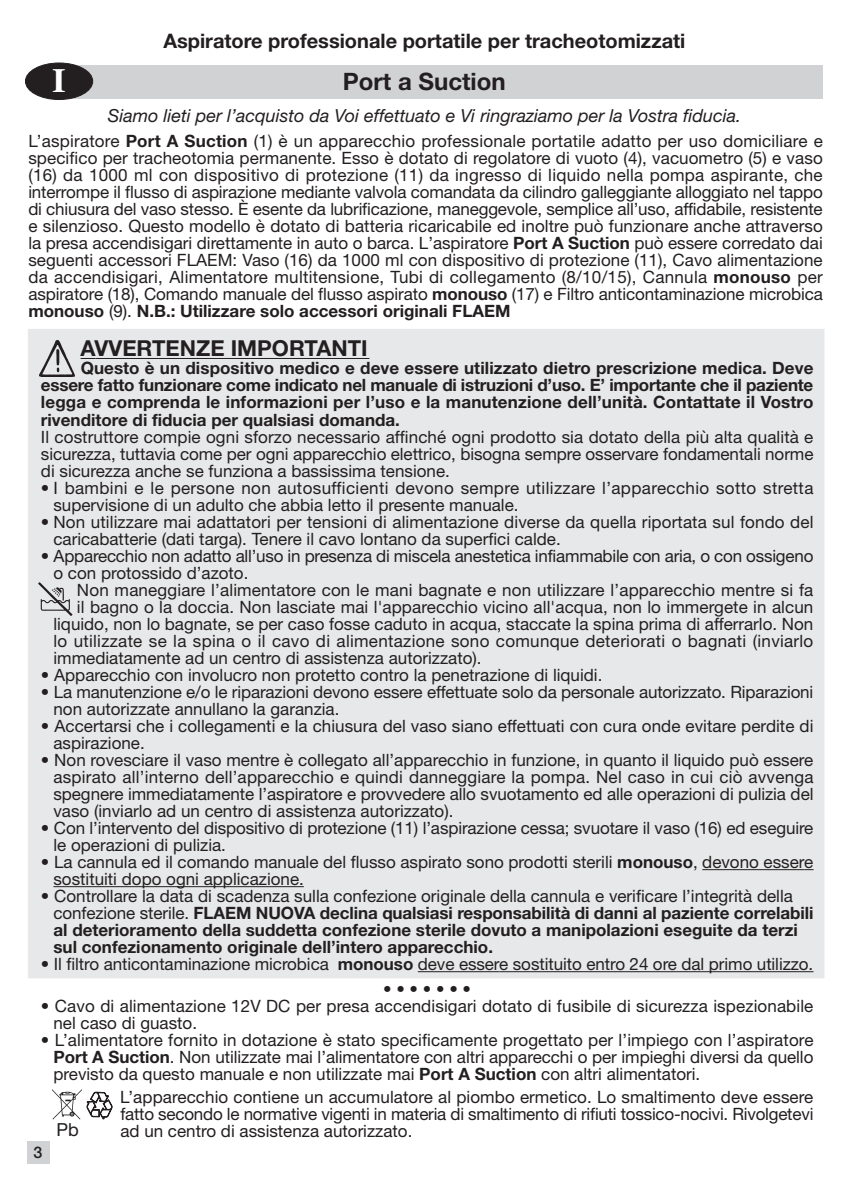
<style>
.page{position:relative;width:851px;height:1191px;background:#fff}
.page>*{position:absolute;margin:0;border:0;box-sizing:border-box;transform-origin:0 0}
.t1{font:700 34px "Times";color:#fff}
.t2{font:700 24px "Helvetica Neue";color:#231f20}
.t3{font:700 22px "Helvetica Neue";color:#231f20}
.t4{font:700 20px "Helvetica Neue";color:#231f20}
.t5{font:italic 18px "Helvetica Neue";color:#231f20}
.t6{font:18px "Helvetica Neue";color:#231f20}
.t7{font:17px/17px "Helvetica Neue";color:#231f20}
.t8{font:700 17px/17px "Helvetica Neue";color:#231f20;text-align:justify}
.t9{font:17px/17px "Helvetica Neue";letter-spacing:.02em;color:#231f20}
.t10{font:500 16px "Helvetica Neue";color:#231f20}
.s1{font-weight:700}
.s2{font-weight:400}
</style>
<div class="page">
<div style="left:63px;top:65px;width:759px;height:33px;background:#d1d2d4"></div>
<div style="left:25px;top:63px;width:68px;height:37px;background:#231f20;border:1px solid #231f20;border-radius:50%"></div>
<div style="left:28px;top:329px;width:796px;height:649px;background:#e7e8e9"></div>
<svg style="left:81px;top:358px;width:15px;height:1px"></svg>
<hr style="left:96px;top:358px;width:57px;height:1px;background:#231f20">
<hr style="left:152px;top:358px;width:153px;height:1px;background:#231f20">
<svg style="left:305px;top:358px;width:13px;height:1px"></svg>
<hr style="left:318px;top:358px;width:51px;height:1px;background:#231f20">
<hr style="left:702px;top:869px;width:102px;height:1px;background:#231f20">
<hr style="left:53px;top:886px;width:251px;height:1px;background:#231f20">
<hr style="left:418px;top:971px;width:81px;height:1px;background:#231f20">
<hr style="left:499px;top:971px;width:117px;height:1px;background:#231f20">
<hr style="left:615px;top:971px;width:53px;height:1px;background:#231f20">
<hr style="left:668px;top:971px;width:145px;height:1px;background:#231f20">
<img style="left:39px;top:340px;width:35px;height:37px">
<img style="left:39px;top:582px;width:34px;height:33px">
<div style="left:27px;top:1141px;width:22px;height:23px;background:#d1d2d4"></div>
<img style="left:53px;top:1089px;width:34px;height:31px">
<svg style="left:87px;top:1091px;width:25px;height:28px"></svg>
<h1 class="t1" style="left:52px;top:66px;width:15px">I</h1>
<p class="t4" style="left:163px;top:34px;width:523px">Aspiratore professionale portatile per tracheotomizzati</p>
<h2 class="t2" style="left:343px;top:73px;width:164px">Port a Suction</h2>
<p class="t5" style="left:108px;top:109px;width:635px">Siamo lieti per l’acquisto da Voi effettuato e Vi ringraziamo per la Vostra fiducia.</p>
<p class="t7" style="left:28px;top:134px;width:795px;text-align:justify">L’aspiratore <span class="s1">Port A Suction</span> (1) è un apparecchio professionale portatile adatto per uso domiciliare e specifico per tracheotomia permanente. Esso è dotato di regolatore di vuoto (4), vacuometro (5) e vaso (16) da 1000 ml con dispositivo di protezione (11) da ingresso di liquido nella pompa aspirante, che interrompe il flusso di aspirazione mediante valvola comandata da cilindro galleggiante alloggiato nel tappo di chiusura del vaso stesso. È esente da lubrificazione, maneggevole, semplice all’uso, affidabile, resistente e silenzioso. Questo modello è dotato di batteria ricaricabile ed inoltre può funzionare anche attraverso la presa accendisigari direttamente in auto o barca. L’aspiratore <span class="s1">Port A Suction</span> può essere corredato dai seguenti accessori FLAEM: Vaso (16) da 1000 ml con dispositivo di protezione (11), Cavo alimentazione da accendisigari, Alimentatore multitensione, Tubi di collegamento (8/10/15), Cannula <span class="s1">monouso</span> per aspiratore (18), Comando manuale del flusso aspirato <span class="s1">monouso</span> (17) e Filtro anticontaminazione microbica <span class="s1">monouso</span> (9). <span class="s1">N.B.: Utilizzare solo accessori originali FLAEM</span></p>
<p class="t3" style="left:81px;top:341px;width:288px">AVVERTENZE IMPORTANTI</p>
<p class="t8" style="left:41px;top:361px;width:773px;text-indent:40px">Questo è un dispositivo medico e deve essere utilizzato dietro prescrizione medica. Deve essere fatto funzionare come indicato nel manuale di istruzioni d’uso. E’ importante che il paziente legga e comprenda le informazioni per l’uso e la manutenzione dell’unità. Contattate il Vostro rivenditore di fiducia per qualsiasi domanda.</p>
<p class="t7" style="left:41px;top:429px;width:773px;text-align:justify">Il costruttore compie ogni sforzo necessario affinché ogni prodotto sia dotato della più alta qualità e sicurezza, tuttavia come per ogni apparecchio elettrico, bisogna sempre osservare fondamentali norme di sicurezza anche se funziona a bassissima tensione.</p>
<p class="t9" style="left:53px;top:480px;width:761px;text-indent:-12px">• I bambini e le persone non autosufficienti devono sempre utilizzare l’apparecchio sotto stretta supervisione di un adulto che abbia letto il presente manuale.</p>
<p class="t7" style="left:53px;top:514px;width:761px;text-indent:-12px">• Non utilizzare mai adattatori per tensioni di alimentazione diverse da quella riportata sul fondo del caricabatterie (dati targa). Tenere il cavo lontano da superfici calde.</p>
<p class="t7" style="left:53px;top:548px;width:761px;text-indent:-12px">• Apparecchio non adatto all’uso in presenza di miscela anestetica infiammabile con aria, o con ossigeno o con protossido d’azoto.</p>
<p class="t7" style="left:77px;top:582px;width:737px">Non maneggiare l’alimentatore con le mani bagnate e non utilizzare l’apparecchio mentre si fa</p>
<p class="t7" style="left:77px;top:599px;width:737px">il bagno o la doccia. Non lasciate mai l'apparecchio vicino all'acqua, non lo immergete in alcun</p>
<p class="t7" style="left:53px;top:616px;width:761px">liquido, non lo bagnate, se per caso fosse caduto in acqua, staccate la spina prima di afferrarlo. Non</p>
<p class="t7" style="left:53px;top:633px;width:761px">lo utilizzate se la spina o il cavo di alimentazione sono comunque deteriorati o bagnati (inviarlo</p>
<p class="t7" style="left:53px;top:650px;width:429px">immediatamente ad un centro di assistenza autorizzato).</p>
<p class="t7" style="left:41px;top:667px;width:563px">• Apparecchio con involucro non protetto contro la penetrazione di liquidi.</p>
<p class="t7" style="left:53px;top:684px;width:761px;text-indent:-12px">• La manutenzione e/o le riparazioni devono essere effettuate solo da personale autorizzato. Riparazioni non autorizzate annullano la garanzia.</p>
<p class="t7" style="left:53px;top:718px;width:761px;text-indent:-12px">• Accertarsi che i collegamenti e la chiusura del vaso siano effettuati con cura onde evitare perdite di aspirazione.</p>
<p class="t7" style="left:53px;top:752px;width:761px;text-align:justify;text-indent:-12px">• Non rovesciare il vaso mentre è collegato all’apparecchio in funzione, in quanto il liquido può essere aspirato all’interno dell’apparecchio e quindi danneggiare la pompa. Nel caso in cui ciò avvenga spegnere immediatamente l’aspiratore e provvedere allo svuotamento ed alle operazioni di pulizia del vaso (inviarlo ad un centro di assistenza autorizzato).</p>
<p class="t7" style="left:53px;top:820px;width:761px;text-indent:-12px">• Con l’intervento del dispositivo di protezione (11) l’aspirazione cessa; svuotare il vaso (16) ed eseguire le operazioni di pulizia.</p>
<p class="t7" style="left:53px;top:854px;width:761px;text-indent:-12px">• La cannula ed il comando manuale del flusso aspirato sono prodotti sterili <span class="s1">monouso</span>, devono essere sostituiti dopo ogni applicazione.</p>
<p class="t8" style="left:53px;top:888px;width:761px;text-align:left;text-indent:-12px"><span class="s2">• Controllare la data di scadenza sulla confezione originale della cannula e verificare l’integrità della confezione sterile.</span> FLAEM NUOVA declina qualsiasi responsabilità di danni al paziente correlabili al deterioramento della suddetta confezione sterile dovuto a manipolazioni eseguite da terzi sul confezionamento originale dell’intero apparecchio.</p>
<p class="t7" style="left:41px;top:956px;width:773px">• Il filtro anticontaminazione microbica <span class="s1">monouso</span> deve essere sostituito entro 24 ore dal primo utilizzo.</p>
<p class="t7" style="left:383px;top:982px;width:89px">• • • • • • •</p>
<p class="t7" style="left:53px;top:999px;width:761px;text-indent:-12px">• Cavo di alimentazione 12V DC per presa accendisigari dotato di fusibile di sicurezza ispezionabile nel caso di guasto.</p>
<p class="t7" style="left:53px;top:1033px;width:761px;text-align:justify;text-indent:-12px">• L’alimentatore fornito in dotazione è stato specificamente progettato per l’impiego con l’aspiratore <span class="s1">Port A Suction</span>. Non utilizzate mai l’alimentatore con altri apparecchi o per impieghi diversi da quello previsto da questo manuale e non utilizzate mai <span class="s1">Port A Suction</span> con altri alimentatori.</p>
<p class="t7" style="left:120px;top:1090px;width:694px;text-align:justify">L’apparecchio contiene un accumulatore al piombo ermetico. Lo smaltimento deve essere fatto secondo le normative vigenti in materia di smaltimento di rifiuti tossico-nocivi. Rivolgetevi ad un centro di assistenza autorizzato.</p>
<p class="t10" style="left:34px;top:1146px;width:10px">3</p>
<p class="t6" style="left:56px;top:1123px;width:24px">Pb</p>
</div>
